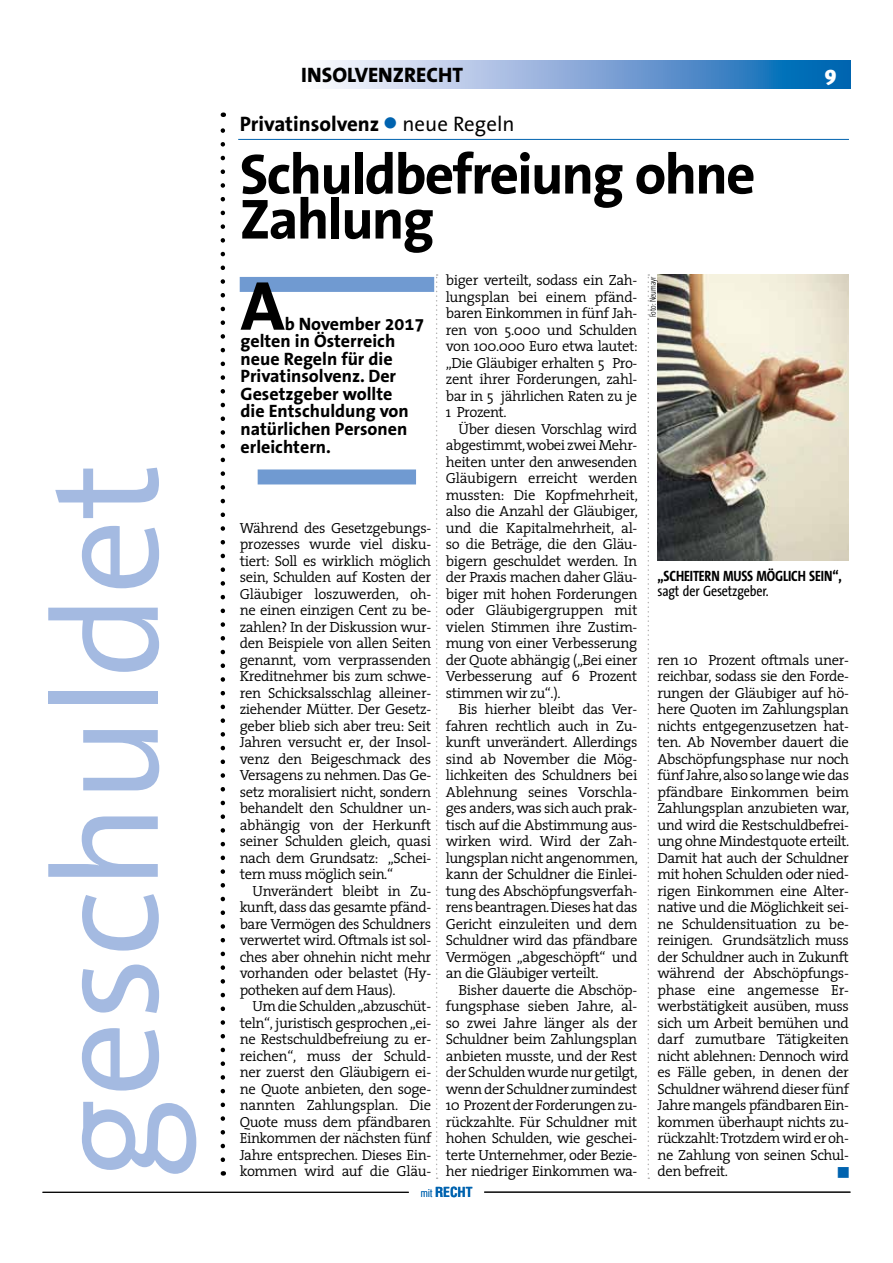
<style>
.page{position:relative;width:893px;height:1263px;background:#fff}
.page>*{position:absolute;margin:0;border:0;box-sizing:border-box;transform-origin:0 0}
.t1{font:150px "The Sans Correspondence";color:#a4bae1}
.t2{font:700 70.05px "The Sans Correspondence";color:#000}
.t3{font:700 57px/45px "The Sans Correspondence";letter-spacing:-.03em;color:#000}
.t4{font:700 21px "The Sans Correspondence";color:#000}
.t5{font:800 21px "The Sans";color:#000}
.t6{font:900 21px "Meta Plus";color:#fff}
.t7{font:700 18px/17.5px "The Sans Correspondence";color:#000}
.t8{font:700 15px "The Sans Condensed";letter-spacing:-.01em;color:#000}
.t9{font:15px "The Sans Condensed";letter-spacing:-.01em;color:#000}
.t10{font:300 14.7px/16.5px "The Serif";letter-spacing:-.03em;color:#000;text-align:justify}
.t11{font:14.7px "Zapf Dingbats";color:#0063af}
.t12{font:700 condensed 13.5px "Helvetica";color:#0063af}
.t13{font:300 9px "The Sans Condensed";letter-spacing:-.01em;color:#000;scale:.9 1}
.s1{color:#0063af}
.s2{font-weight:400}
.s3{font-weight:300;font-size:10.5px}
</style>
<div class="page">
<hr style="left:43px;top:1192px;width:366px;height:1px;background:#000">
<hr style="left:484px;top:1192px;width:366px;height:1px;background:#000">
<svg style="left:327px;top:60px;width:523px;height:28px;background:#7da8d6"></svg>
<svg style="left:221px;top:113px;width:4px;height:1047px"></svg>
<hr style="left:238px;top:139px;width:611px;height:1px;background:#0063af">
<svg style="left:436px;top:274px;width:2px;height:905px"></svg>
<svg style="left:648px;top:274px;width:1px;height:905px"></svg>
<div style="left:258px;top:469px;width:158px;height:15px;background:#709ad1"></div>
<div style="left:240px;top:277px;width:194px;height:15px;background:#709ad1"></div>
<img style="left:657px;top:274px;width:192px;height:287px">
<h1 class="t1" style="left:26px;top:1179px;width:717px;rotate:-90deg">geschuldet</h1>
<h3 class="t5" style="left:301px;top:57px;width:163px">INSOLVENZRECHT</h3>
<h3 class="t4" style="left:240px;top:112px;width:276px">Privatinsolvenz <span class="s1">●</span> <span class="s2">neue Regeln</span></h3>
<h3 class="t3" style="left:240px;top:154px;width:517px">Schuldbefreiung ohne<br>Zahlung</h3>
<p class="t10" style="left:446px;top:271px;width:193px">biger verteilt, sodass ein Zah&shy;lungsplan bei einem pfänd&shy;baren Einkommen in fünf Jah&shy;ren von 5.000 und Schulden von 100.000 Euro etwa lautet: „Die Gläubiger erhalten 5 Pro&shy;zent ihrer Forderungen, zahl&shy;bar in 5 jährlichen Raten zu je 1 Prozent.</p>
<p class="t10" style="left:446px;top:420px;width:194px;text-indent:13px">Über diesen Vorschlag wird abgestimmt, wobei zwei Mehr&shy;heiten unter den anwesenden Gläubigern erreicht werden mussten: Die Kopfmehrheit, also die Anzahl der Gläubiger, und die Kapitalmehrheit, al&shy;so die Beträge, die den Gläu&shy;bigern geschuldet werden. In der Praxis machen daher Gläu&shy;biger mit hohen Forderungen oder Gläubigergruppen mit vielen Stimmen ihre Zustim&shy;mung von einer Verbesserung der Quote abhängig („Bei einer Verbesserung auf 6 Prozent stimmen wir zu“.).</p>
<p class="t10" style="left:446px;top:700px;width:194px;text-indent:13px">Bis hierher bleibt das Ver&shy;fahren rechtlich auch in Zu&shy;kunft unverändert. Allerdings sind ab November die Mög&shy;lichkeiten des Schuldners bei Ablehnung seines Vorschla&shy;ges anders, was sich auch prak&shy;tisch auf die Abstimmung aus&shy;wirken wird. Wird der Zah&shy;lungsplan nicht angenommen, kann der Schuldner die Einlei&shy;tung des Abschöpfungsverfah&shy;rens beantragen. Dieses hat das Gericht einzuleiten und dem Schuldner wird das pfändbare Vermögen „abgeschöpft“ und an die Gläubiger verteilt.</p>
<p class="t10" style="left:446px;top:981px;width:193px;text-indent:13px">Bisher dauerte die Abschöp&shy;fungsphase sieben Jahre, al&shy;so zwei Jahre länger als der Schuldner beim Zahlungsplan anbieten musste, und der Rest der Schulden wurde nur getilgt, wenn der Schuldner zumindest 10 Prozent der Forderungen zu&shy;rückzahlte. Für Schuldner mit hohen Schulden, wie geschei&shy;terte Unternehmer, oder Bezie&shy;her niedriger Einkommen wa-</p>
<h3 class="t6" style="left:824px;top:62px;width:13px">9</h3>
<p class="t13" style="left:648px;top:317px;width:46px;rotate:-90deg">Foto: Neumayr</p>
<h2 class="t2" style="left:241px;top:268px;width:46px">A</h2>
<p class="t7" style="left:241px;top:315px;width:185px;text-indent:44px">b November 2017 gelten in Österreich neue Regeln für die<br>Privatinsolvenz. Der<br>Gesetzgeber wollte<br>die Entschuldung von natürlichen Personen erleichtern.</p>
<p class="t10" style="left:240px;top:519px;width:193px">Während des Gesetzgebungs&shy;prozesses wurde viel disku&shy;tiert: Soll es wirklich möglich sein, Schulden auf Kosten der Gläubiger loszuwerden, oh&shy;ne einen einzigen Cent zu be&shy;zahlen? In der Diskussion wur&shy;den Beispiele von allen Seiten genannt, vom verprassenden Kreditnehmer bis zum schwe&shy;ren Schicksalsschlag alleiner&shy;ziehender Mütter. Der Gesetz&shy;geber blieb sich aber treu: Seit Jahren versucht er, der Insol&shy;venz den Beigeschmack des Versagens zu nehmen. Das Ge&shy;setz moralisiert nicht, sondern behandelt den Schuldner un&shy;abhängig von der Herkunft seiner Schulden gleich, quasi nach dem Grundsatz: „Schei&shy;tern muss möglich sein.“</p>
<p class="t10" style="left:240px;top:882px;width:193px;text-indent:13px">Unverändert bleibt in Zu&shy;kunft, dass das gesamte pfänd&shy;bare Vermögen des Schuldners verwertet wird. Oftmals ist sol&shy;ches aber ohnehin nicht mehr vorhanden oder belastet (Hy&shy;potheken auf dem Haus).</p>
<p class="t10" style="left:240px;top:997px;width:193px;text-indent:13px">Um die Schulden „abzuschüt&shy;teln“, juristisch gesprochen „ei&shy;ne Restschuldbefreiung zu er&shy;reichen“, muss der Schuld&shy;ner zuerst den Gläubigern ei&shy;ne Quote anbieten, den soge&shy;nannten Zahlungsplan. Die Quote muss dem pfändbaren Einkommen der nächsten fünf Jahre entsprechen. Dieses Ein&shy;kommen wird auf die Gläu-</p>
<p class="t8" style="left:657px;top:567px;width:186px">„SCHEITERN MUSS MÖGLICH SEIN“,</p>
<p class="t9" style="left:657px;top:582px;width:113px">sagt der Gesetzgeber.</p>
<p class="t10" style="left:657px;top:651px;width:194px">ren 10 Prozent oftmals uner&shy;reichbar, sodass sie den Forde&shy;rungen der Gläubiger auf hö&shy;here Quoten im Zahlungsplan nichts entgegenzusetzen hat&shy;ten. Ab November dauert die Abschöpfungsphase nur noch fünf Jahre, also so lange wie das pfändbare Einkommen beim Zahlungsplan anzubieten war, und wird die Restschuldbefrei&shy;ung ohne Mindestquote erteilt.<br>Damit hat auch der Schuldner mit hohen Schulden oder nied&shy;rigen Einkommen eine Alter&shy;native und die Möglichkeit sei&shy;ne Schuldensituation zu be&shy;reinigen. Grundsätzlich muss der Schuldner auch in Zukunft während der Abschöpfungs&shy;phase eine angemesse Er&shy;werbstätigkeit ausüben, muss sich um Arbeit bemühen und darf zumutbare Tätigkeiten nicht ablehnen: Dennoch wird es Fälle geben, in denen der Schuldner während dieser fünf Jahre mangels pfändbaren Ein&shy;kommen überhaupt nichts zu&shy;rückzahlt: Trotzdem wird er oh&shy;ne Zahlung von seinen Schul&shy;den befreit.</p>
<p class="t11" style="left:838px;top:1164px;width:13px">■</p>
<p class="t12" style="left:421px;top:1183px;width:53px"><span class="s3">mit</span> RECHT</p>
</div>
